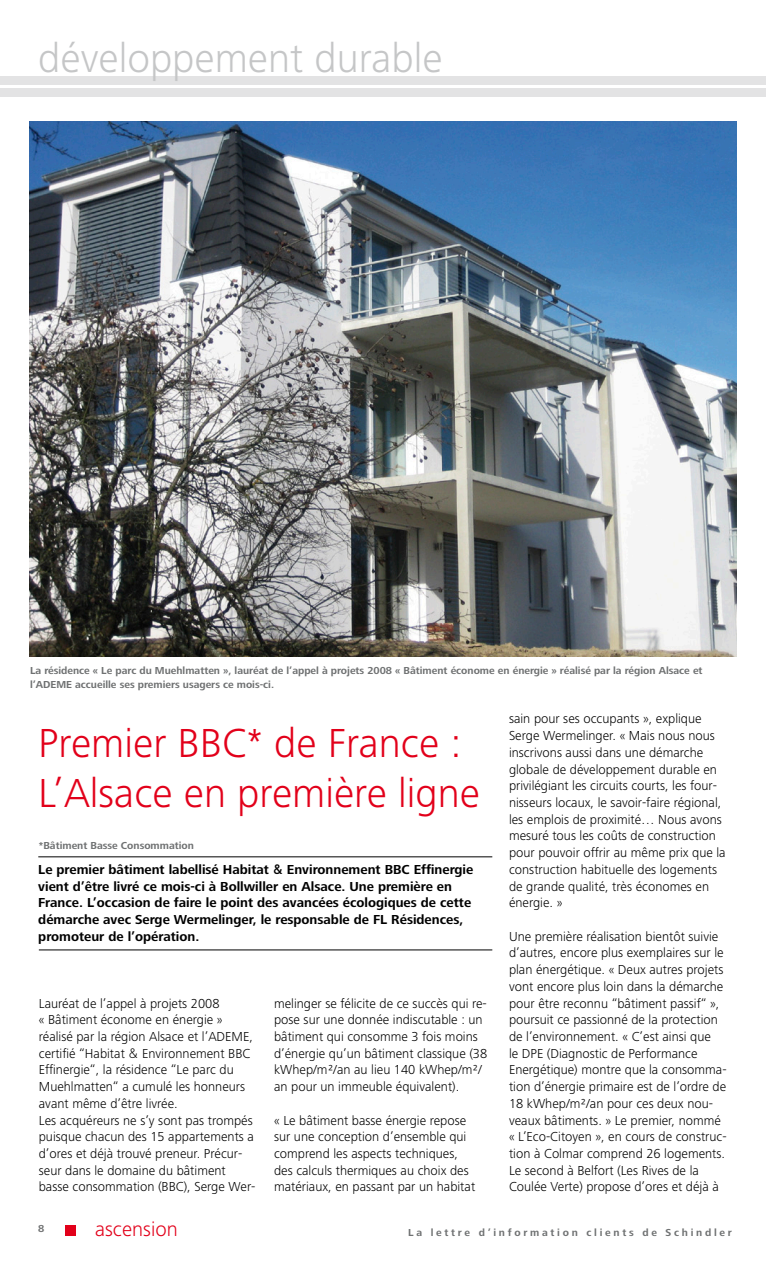
<style>
.page{position:relative;width:766px;height:1263px;background:#fff}
.page>*{position:absolute;margin:0;border:0;box-sizing:border-box;transform-origin:0 0}
.titres{font:300 42px "Frutiger Next LT";color:#e2001a}
.t1{font:300 42px "Frutiger Next LT";color:#c5c6c7}
.t2{font:300 21px "Frutiger Next LT";color:#e2001a}
.texte_courant{font:300 13.5px/16.6px "Frutiger Next LT";color:#000}
.chapos{font:700 13.5px/16.6px "Frutiger Next LT";color:#000}
.t3{font:700 10.5px/13.5px "Frutiger Next LT";color:#6f7172}
.t4{font:700 10.5px "Frutiger Next LT";letter-spacing:.26em;color:#6f7172}
.s1{font-family:"DIN";font-weight:500}
.s2{font-family:"DIN"}
</style>
<div class="page">
<div style="left:65px;top:1225px;width:11px;height:10px;background:#e2001a"></div>
<div style="left:0;top:76px;width:765px;height:9px;background:#e3e3e4"></div>
<div style="left:0;top:88px;width:765px;height:9px;background:#e3e3e4"></div>
<svg style="left:765px;top:76px;width:1px;height:21px"></svg>
<img style="left:30px;top:122px;width:706px;height:535px">
<hr style="left:38px;top:856px;width:454px;height:1px;background:#000">
<hr style="left:39px;top:949px;width:453px;height:1px;background:#000">
<p class="t1" style="left:38px;top:35px;width:405px">développement durable</p>
<p class="t3" style="left:30px;top:664px;width:674px">La résidence « Le parc du Muehlmatten », lauréat de l’appel à projets 2008 « Bâtiment économe en énergie » réalisé par la région Alsace et l’ADEME accueille ses premiers usagers ce mois-ci.</p>
<p class="titres" style="left:38px;top:720px;width:424px">Premier BBC* de France :</p>
<p class="titres" style="left:38px;top:770px;width:443px">L’Alsace en première ligne</p>
<p class="t3" style="left:39px;top:838px;width:156px">*Bâtiment Basse Consommation</p>
<p class="chapos" style="left:38px;top:861px;width:436px">Le premier bâtiment labellisé Habitat <span class="s1">&amp;</span> Environnement BBC Effinergie vient d’être livré ce mois-ci à Bollwiller en Alsace. Une première en France. L’occasion de faire le point des avancées écologiques de cette démarche avec Serge Wermelinger, le responsable de FL Résidences, promoteur de l’opération.</p>
<p class="texte_courant" style="left:39px;top:995px;width:215px">Lauréat de l’appel à projets 2008<br>« Bâtiment économe en énergie » réalisé par la région Alsace et l’ADEME, certifié “Habitat <span class="s2">&amp;</span> Environnement BBC Effinergie“, la résidence “Le parc du Muehlmatten“ a cumulé les honneurs avant même d’être livrée.</p>
<p class="texte_courant" style="left:39px;top:1112px;width:218px">Les acquéreurs ne s’y sont pas trompés puisque chacun des 15 appartements a d’ores et déjà trouvé preneur. Précur&shy;seur dans le domaine du bâtiment basse consommation (BBC), Serge Wer-</p>
<p class="texte_courant" style="left:274px;top:995px;width:214px">melinger se félicite de ce succès qui re&shy;pose sur une donnée indiscutable : un bâtiment qui consomme 3 fois moins d’énergie qu’un bâtiment classique (38 kWhep/m²/an au lieu 140 kWhep/m²/ an pour un immeuble équivalent).</p>
<p class="texte_courant" style="left:274px;top:1112px;width:202px">« Le bâtiment basse énergie repose sur une conception d’ensemble qui comprend les aspects techniques, des calculs thermiques au choix des matériaux, en passant par un habitat</p>
<p class="texte_courant" style="left:509px;top:711px;width:218px">sain pour ses occupants », explique Serge Wermelinger. « Mais nous nous inscrivons aussi dans une démarche globale de développement durable en privilégiant les circuits courts, les four&shy;nisseurs locaux, le savoir-faire régional, les emplois de proximité… Nous avons mesuré tous les coûts de construction pour pouvoir offrir au même prix que la construction habituelle des logements de grande qualité, très économes en énergie. »</p>
<p class="texte_courant" style="left:509px;top:928px;width:219px">Une première réalisation bientôt suivie d’autres, encore plus exemplaires sur le plan énergétique. « Deux autres projets vont encore plus loin dans la démarche pour être reconnu “bâtiment passif“ », poursuit ce passionné de la protection de l’environnement. « C’est ainsi que<br>le DPE (Diagnostic de Performance Energétique) montre que la consomma&shy;tion d’énergie primaire est de l’ordre de 18 kWhep/m²/an pour ces deux nou&shy;veaux bâtiments. » Le premier, nommé « L’Eco-Citoyen », en cours de construc&shy;tion à Colmar comprend 26 logements.<br>Le second à Belfort (Les Rives de la Coulée Verte) propose d’ores et déjà à</p>
<p class="t3" style="left:38px;top:1221px;width:8px">8</p>
<h2 class="t2" style="left:95px;top:1217px;width:84px">ascension</h2>
<p class="t4" style="left:408px;top:1226px;width:325px">La lettre d’information clients de Schindler</p>
</div>
